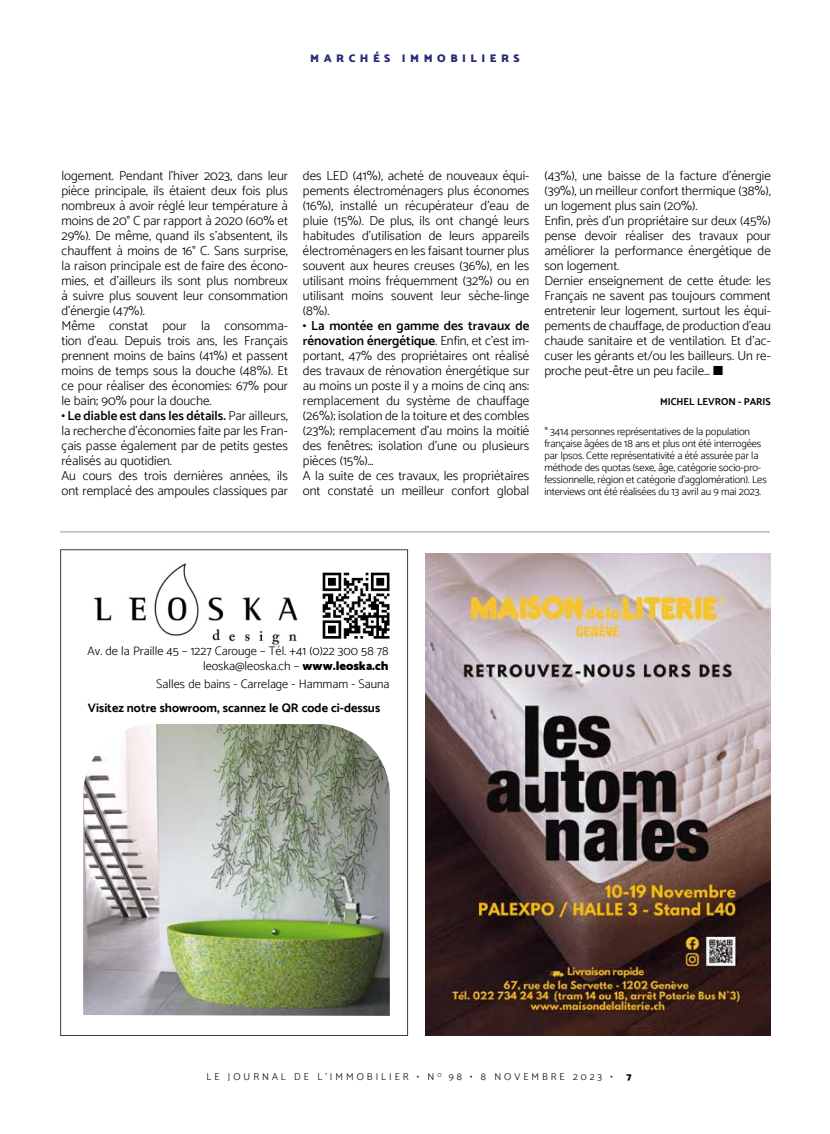
<style>
.page{position:relative;width:830px;height:1134px;background:#fff}
.page>*{position:absolute;margin:0;border:0;box-sizing:border-box;transform-origin:0 0}
.t1{font:300 13.12px/15px "Catamaran";color:#000}
.t2{font:300 12.38px/15.1px "Catamaran";color:#000;text-align:right}
.t3{font:700 12.38px "Catamaran";color:#000}
.t4{font:900 11.25px "Catamaran";letter-spacing:.4em;color:#232c77}
.t5{font:300 10.62px/11.9px "Catamaran";letter-spacing:-.01em;color:#000}
.t6{font:300 10px "Catamaran";letter-spacing:.3em;color:#000}
.t7{font:700 10px "Catamaran";color:#000}
.t8{font:900 10px "Catamaran";color:#000}
.s1{font-weight:700}
.s2{font-weight:600}
.s3{font-weight:900}
</style>
<div class="page">
<hr style="left:60px;top:531px;width:709px;height:1px;background:#979696">
<img style="left:94px;top:563px;width:204px;height:82px">
<img style="left:83px;top:724px;width:306px;height:292px">
<img style="left:322px;top:572px;width:68px;height:67px">
<img style="left:425px;top:554px;width:345px;height:482px">
<p class="t4" style="left:310px;top:51px;width:211px">MARCHÉS IMMOBILIERS</p>
<p class="t1" style="left:61px;top:168px;width:228px">logement. Pendant l’hiver 2023, dans leur pièce principale, ils étaient deux fois plus nombreux à avoir réglé leur température à moins de 20° C par rapport à 2020 (60% et 29%). De même, quand ils s’absentent, ils chauffent à moins de 16° C. Sans surprise, la raison principale est de faire des écono&shy;mies, et d’ailleurs ils sont plus nombreux à suivre plus souvent leur consommation d’énergie (47%).<br>Même constat pour la consomma&shy;tion d’eau. Depuis trois ans, les Français prennent moins de bains (41%) et passent moins de temps sous la douche (48%). Et ce pour réaliser des économies: 67% pour le bain; 90% pour la douche.</p>
<p class="t1" style="left:61px;top:408px;width:228px"><span class="s1">•</span> <span class="s2">Le diable est dans les détails.</span> Par ailleurs, la recherche d’économies faite par les Fran&shy;çais passe également par de petits gestes réalisés au quotidien.<br>Au cours des trois dernières années, ils ont remplacé des ampoules classiques par</p>
<p class="t1" style="left:303px;top:168px;width:228px;text-align:justify">des LED (41%), acheté de nouveaux équi&shy;pements électroménagers plus économes (16%), installé un récupérateur d’eau de pluie (15%). De plus, ils ont changé leurs habitudes d’utilisation de leurs appareils électroménagers en les faisant tourner plus souvent aux heures creuses (36%), en les utilisant moins fréquemment (32%) ou en utilisant moins souvent leur sèche-linge (8%).</p>
<p class="t1" style="left:303px;top:318px;width:228px"><span class="s1">•</span> <span class="s2">La montée en gamme des travaux de rénovation énergétique</span>. Enfin, et c’est im&shy;portant, 47% des propriétaires ont réalisé des travaux de rénovation énergétique sur au moins un poste il y a moins de cinq ans: remplacement du système de chauffage (26%); isolation de la toiture et des combles (23%); remplacement d’au moins la moitié des fenêtres; isolation d’une ou plusieurs pièces (15%)…<br>A la suite de ces travaux, les propriétaires ont constaté un meilleur confort global</p>
<p class="t1" style="left:544px;top:168px;width:228px">(43%), une baisse de la facture d’énergie (39%), un meilleur confort thermique (38%), un logement plus sain (20%).<br>Enfin, près d’un propriétaire sur deux (45%) pense devoir réaliser des travaux pour améliorer la performance énergétique de son logement.<br>Dernier enseignement de cette étude: les Français ne savent pas toujours comment entretenir leur logement, surtout les équi&shy;pements de chauffage, de production d’eau chaude sanitaire et de ventilation. Et d’ac&shy;cuser les gérants et/ou les bailleurs. Un re&shy;proche peut-être un peu facile… ■</p>
<p class="t7" style="left:659px;top:396px;width:112px">MICHEL LEVRON - PARIS</p>
<p class="t5" style="left:544px;top:426px;width:224px">* 3414 personnes représentatives de la population française âgées de 18 ans et plus ont été interrogées par Ipsos. Cette représentativité a été assurée par la méthode des quotas (sexe, âge, catégorie socio-pro&shy;fessionnelle, région et catégorie d’agglomération). Les interviews ont été réalisées du 13 avril au 9 mai 2023.</p>
<p class="t2" style="left:88px;top:643px;width:302px">Av. de la Praille 45 – 1227 Carouge – Tél. +41 (0)22 300 58 78 leoska@leoska.ch – <span class="s3">www.leoska.ch</span></p>
<p class="t2" style="left:156px;top:676px;width:235px">Salles de bains - Carrelage - Hammam - Sauna</p>
<p class="t3" style="left:88px;top:700px;width:293px">Visitez notre showroom, scannez le QR code ci-dessus</p>
<p class="t6" style="left:206px;top:1071px;width:407px">LE JOURNAL DE L’IMMOBILIER • N <sup>O</sup> 98 • 8 NOVEMBRE 2023 •</p>
<p class="t8" style="left:626px;top:1071px;width:7px">7</p>
</div>
